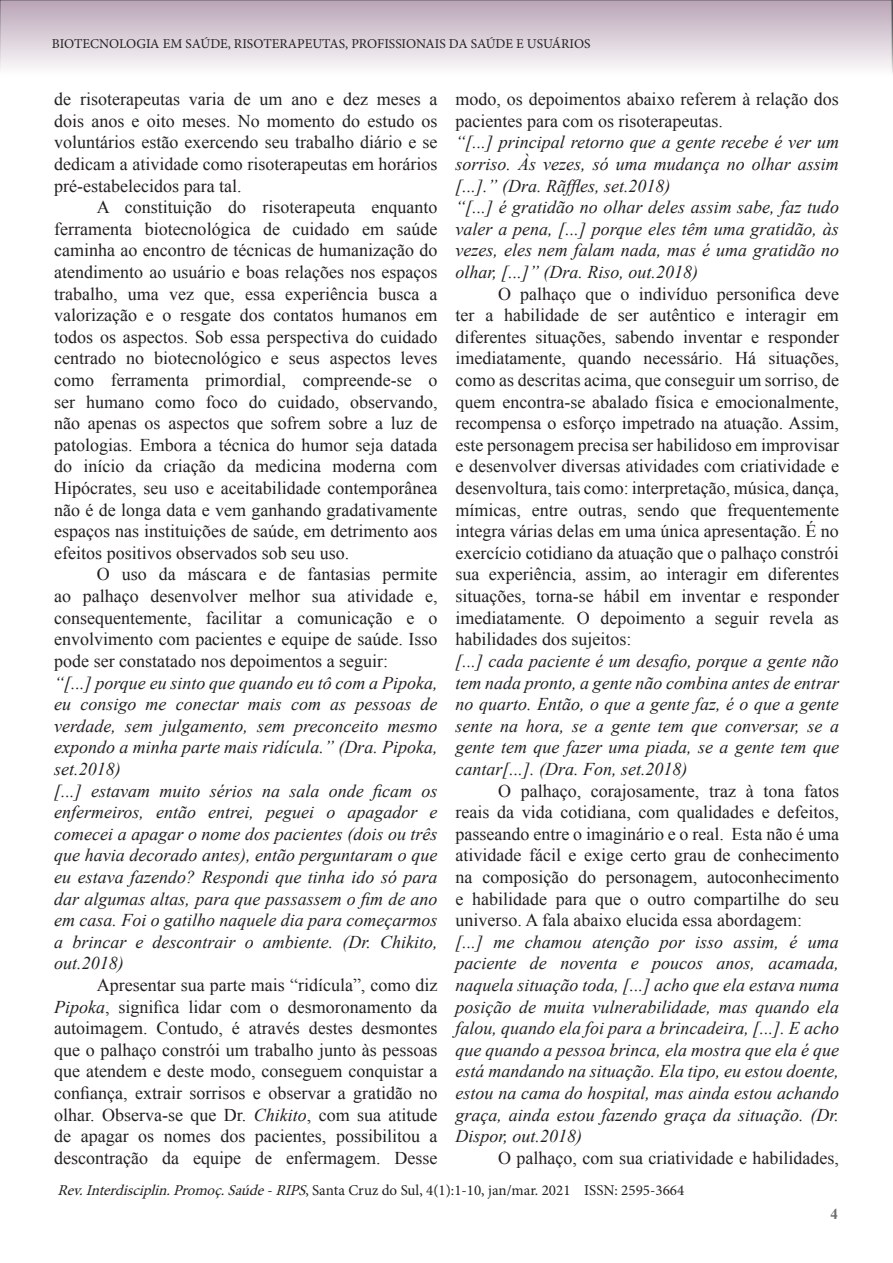
<style>
.page{position:relative;width:893px;height:1263px;background:#fff}
.page>*{position:absolute;margin:0;border:0;box-sizing:border-box;transform-origin:0 0}
.Título_do_documento{font:18px/21.6px "Times New Roman";color:#231f20;text-align:justify}
.Recuo_de_corpo_de_te{font:italic 18px/21.6px "Times New Roman";color:#231f20;text-align:justify}
.Recuo_de_corpo_de_te-2{font:18px/21.6px "Times New Roman";color:#231f20;text-align:justify}
.Normal__Web{font:italic 18px/21.6px "Times New Roman";color:#231f20;text-align:justify}
.Corpo_de_texto_3{font:18px/21.6px "Times New Roman";color:#231f20;text-align:justify}
.t1{font:15px "Minion Pro";color:#231f20}
.t2{font:700 15px "Times New Roman";color:#6c6d70}
.t3{font:13.5px "Minion Pro";color:#231f20}
.s1{font-style:italic}
</style>
<div class="page">
<svg style="left:0;top:0;width:892px;height:71px;background:#d8ccd6"></svg>
<svg style="left:892px;top:0;width:1px;height:74px"></svg>
<p class="t3" style="left:52px;top:35px;width:540px">BIOTECNOLOGIA EM SAÚDE, RISOTERAPEUTAS, PROFISSIONAIS DA SAÚDE E USUÁRIOS</p>
<p class="Corpo_de_texto_3" style="left:54px;top:88px;width:385px">de risoterapeutas varia de um ano e dez meses a dois anos e oito meses. No momento do estudo os voluntários estão exercendo seu trabalho diário e se dedicam a atividade como risoterapeutas em horários pré-estabelecidos para tal.</p>
<p class="Título_do_documento" style="left:54px;top:196px;width:385px;text-indent:43px">A constituição do risoterapeuta enquanto ferramenta biotecnológica de cuidado em saúde caminha ao encontro de técnicas de humanização do atendimento ao usuário e boas relações nos espaços trabalho, uma vez que, essa experiência busca a valorização e o resgate dos contatos humanos em todos os aspectos. Sob essa perspectiva do cuidado centrado no biotecnológico e seus aspectos leves como ferramenta primordial, compreende-se o ser humano como foco do cuidado, observando, não apenas os aspectos que sofrem sobre a luz de patologias. Embora a técnica do humor seja datada do início da criação da medicina moderna com Hipócrates, seu uso e aceitabilidade contemporânea não é de longa data e vem ganhando gradativamente espaços nas instituições de saúde, em detrimento aos efeitos positivos observados sob seu uso.</p>
<p class="Título_do_documento" style="left:54px;top:563px;width:385px;text-indent:43px">O uso da máscara e de fantasias permite ao palhaço desenvolver melhor sua atividade e, consequentemente, facilitar a comunicação e o envolvimento com pacientes e equipe de saúde. Isso pode ser constatado nos depoimentos a seguir:</p>
<p class="Recuo_de_corpo_de_te" style="left:54px;top:671px;width:385px">“[...] porque eu sinto que quando eu tô com a Pipoka, eu consigo me conectar mais com as pessoas de verdade, sem julgamento, sem preconceito mesmo expondo a minha parte mais ridícula.” (Dra. Pipoka, set.2018)</p>
<p class="Recuo_de_corpo_de_te" style="left:54px;top:779px;width:385px">[...] estavam muito sérios na sala onde ficam os enfermeiros, então entrei, peguei o apagador e comecei a apagar o nome dos pacientes (dois ou três que havia decorado antes), então perguntaram o que eu estava fazendo? Respondi que tinha ido só para dar algumas altas, para que passassem o fim de ano em casa. Foi o gatilho naquele dia para começarmos a brincar e descontrair o ambiente. (Dr. Chikito, out.2018)</p>
<p class="Recuo_de_corpo_de_te-2" style="left:54px;top:974px;width:385px;text-indent:43px">Apresentar sua parte mais “ridícula”, como diz <span class="s1">Pipoka</span>, significa lidar com o desmoronamento da autoimagem. Contudo, é através destes desmontes que o palhaço constrói um trabalho junto às pessoas que atendem e deste modo, conseguem conquistar a confiança, extrair sorrisos e observar a gratidão no olhar. Observa-se que Dr. <span class="s1">Chikito</span>, com sua atitude de apagar os nomes dos pacientes, possibilitou a descontração da equipe de enfermagem. Desse</p>
<p class="Recuo_de_corpo_de_te-2" style="left:456px;top:88px;width:385px">modo, os depoimentos abaixo referem à relação dos pacientes para com os risoterapeutas.</p>
<p class="Recuo_de_corpo_de_te" style="left:456px;top:131px;width:385px">“[...] principal retorno que a gente recebe é ver um sorriso. Às vezes, só uma mudança no olhar assim [...].” (Dra. Rãffles, set.2018)</p>
<p class="Recuo_de_corpo_de_te" style="left:456px;top:196px;width:385px">“[...] é gratidão no olhar deles assim sabe, faz tudo valer a pena, [...] porque eles têm uma gratidão, às vezes, eles nem falam nada, mas é uma gratidão no olhar, [...]” (Dra. Riso, out.2018)</p>
<p class="Título_do_documento" style="left:456px;top:283px;width:385px;text-indent:43px">O palhaço que o indivíduo personifica deve ter a habilidade de ser autêntico e interagir em diferentes situações, sabendo inventar e responder imediatamente, quando necessário. Há situações, como as descritas acima, que conseguir um sorriso, de quem encontra-se abalado física e emocionalmente, recompensa o esforço impetrado na atuação. Assim, este personagem precisa ser habilidoso em improvisar e desenvolver diversas atividades com criatividade e desenvoltura, tais como: interpretação, música, dança, mímicas, entre outras, sendo que frequentemente integra várias delas em uma única apresentação. É no exercício cotidiano da atuação que o palhaço constrói sua experiência, assim, ao interagir em diferentes situações, torna-se hábil em inventar e responder imediatamente<span class="s1">.</span> O depoimento a seguir revela as habilidades dos sujeitos:</p>
<p class="Normal__Web" style="left:456px;top:650px;width:385px">[...] cada paciente é um desafio, porque a gente não tem nada pronto, a gente não combina antes de entrar no quarto. Então, o que a gente faz, é o que a gente sente na hora, se a gente tem que conversar, se a gente tem que fazer uma piada, se a gente tem que cantar[...]. (Dra. Fon, set.2018)</p>
<p class="Recuo_de_corpo_de_te-2" style="left:456px;top:779px;width:385px;text-indent:43px">O palhaço, corajosamente, traz à tona fatos reais da vida cotidiana, com qualidades e defeitos, passeando entre o imaginário e o real. Esta não é uma atividade fácil e exige certo grau de conhecimento na composição do personagem, autoconhecimento e habilidade para que o outro compartilhe do seu universo. A fala abaixo elucida essa abordagem:</p>
<p class="Normal__Web" style="left:456px;top:930px;width:385px">[...] me chamou atenção por isso assim, é uma paciente de noventa e poucos anos, acamada, naquela situação toda, [...] acho que ela estava numa posição de muita vulnerabilidade, mas quando ela falou, quando ela foi para a brincadeira, [...]. E acho que quando a pessoa brinca, ela mostra que ela é que está mandando na situação. Ela tipo, eu estou doente, estou na cama do hospital, mas ainda estou achando graça, ainda estou fazendo graça da situação. (Dr.<br>Dispor, out.2018)</p>
<p class="Recuo_de_corpo_de_te-2" style="left:498px;top:1147px;width:342px">O palhaço, com sua criatividade e habilidades,</p>
<p class="t1" style="left:57px;top:1180px;width:628px"><span class="s1">Rev.Interdisciplin.Promoç.Saúde-RIPS</span>, Santa Cruz do Sul, 4(1):1-10, jan/mar. 2021 ISSN: 2595-3664</p>
<p class="t2" style="left:831px;top:1204px;width:9px">4</p>
</div>
